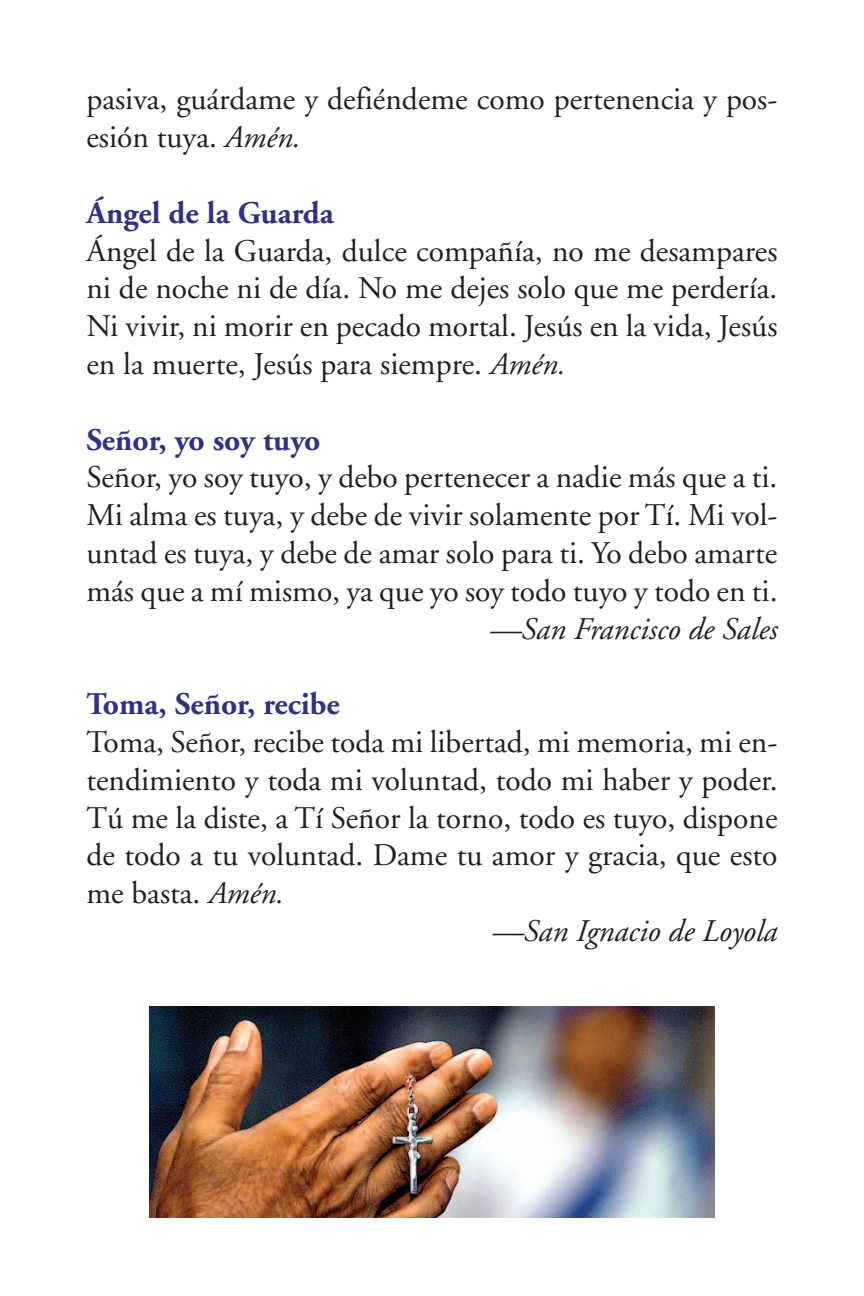
<style>
.page{position:relative;width:864px;height:1296px;background:#fff}
.page>*{position:absolute;margin:0;border:0;box-sizing:border-box;transform-origin:0 0}
.t1{font:31.5px/37.8px "Adobe Garamond";color:#231f20;text-align:justify}
.t2{font:700 31.5px "Adobe Garamond";color:#303087}
.t3{font:italic 31.5px "Adobe Garamond";color:#231f20}
.s1{font-style:italic}
</style>
<div class="page">
<img style="left:150px;top:1007px;width:564px;height:211px">
<p class="t1" style="left:86px;top:81px;width:693px">pasiva, guárdame y defiéndeme como pertenencia y pos&shy;esión tuya. <span class="s1">Amén.</span></p>
<p class="t2" style="left:86px;top:196px;width:249px">Ángel de la Guarda</p>
<p class="t1" style="left:86px;top:233px;width:693px">Ángel de la Guarda, dulce compañía, no me desampares ni de noche ni de día. No me dejes solo que me perdería.<br>Ni vivir, ni morir en pecado mortal. Jesús en la vida, Jesús en la muerte, Jesús para siempre. <span class="s1">Amén.</span></p>
<p class="t2" style="left:86px;top:422px;width:235px">Señor, yo soy tuyo</p>
<p class="t1" style="left:86px;top:459px;width:693px">Señor, yo soy tuyo, y debo pertenecer a nadie más que a ti.<br>Mi alma es tuya, y debe de vivir solamente por Tí. Mi vol&shy;untad es tuya, y debe de amar solo para ti. Yo debo amarte más que a mí mismo, ya que yo soy todo tuyo y todo en ti.</p>
<p class="t3" style="left:490px;top:612px;width:289px">—San Francisco de Sales</p>
<p class="t2" style="left:86px;top:687px;width:255px">Toma, Señor, recibe</p>
<p class="t1" style="left:86px;top:724px;width:693px">Toma, Señor, recibe toda mi libertad, mi memoria, mi en-</p>
<p class="t1" style="left:86px;top:762px;width:693px">tendimiento y toda mi voluntad, todo mi haber y poder.</p>
<p class="t1" style="left:86px;top:800px;width:693px">Tú me la diste, a Tí Señor la torno, todo es tuyo, dispone</p>
<p class="t1" style="left:86px;top:837px;width:693px">de todo a tu voluntad. Dame tu amor y gracia, que esto</p>
<p class="t1" style="left:86px;top:875px;width:199px">me basta. <span class="s1">Amén.</span></p>
<p class="t3" style="left:492px;top:914px;width:287px">—San Ignacio de Loyola</p>
</div>
